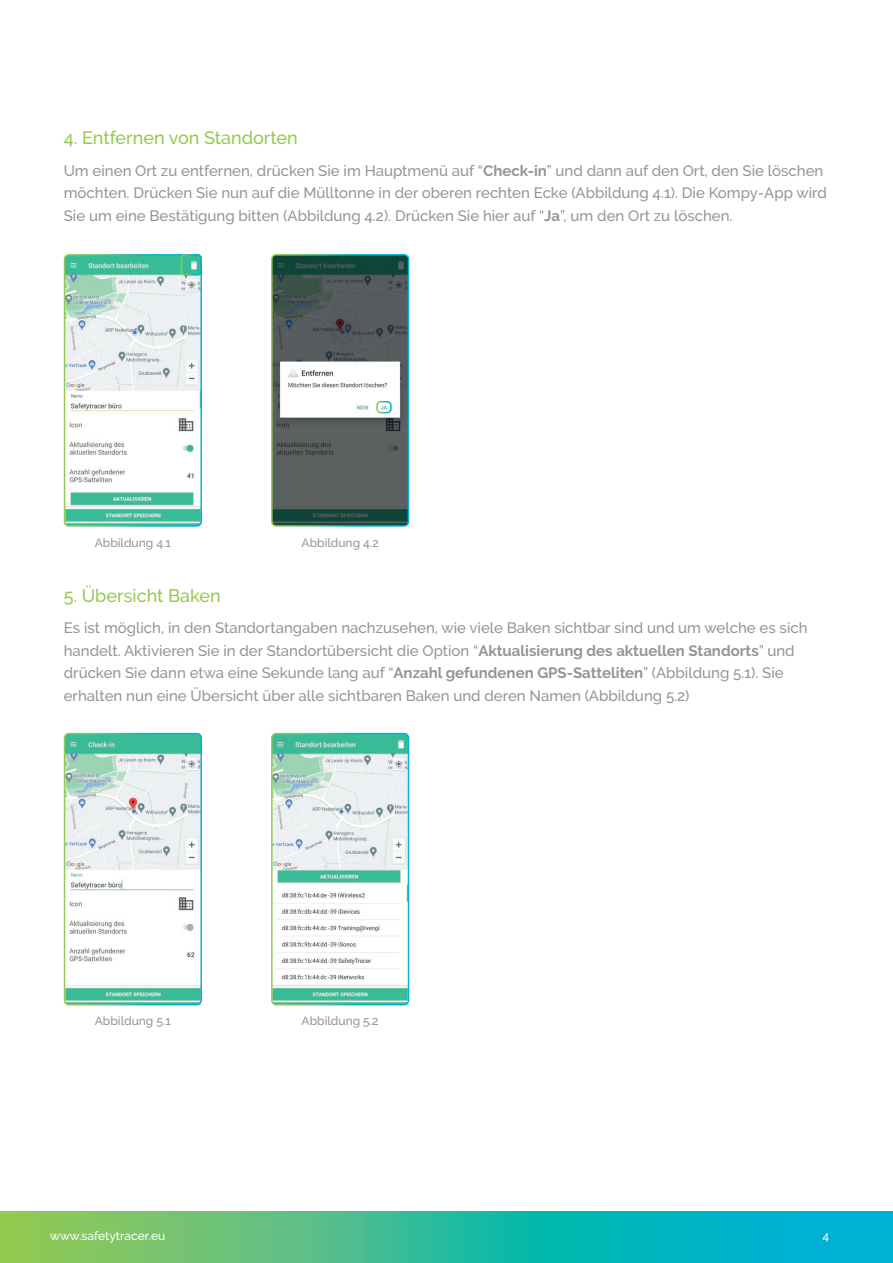
<style>
.page{position:relative;width:893px;height:1263px;background:#fff}
.page>*{position:absolute;margin:0;border:0;box-sizing:border-box;transform-origin:0 0}
.t1{font:500 18px "Raleway";color:#94ca4e}
.t2{font:500 15px/22.5px "Raleway";color:#939598}
.t3{font:500 12px "Raleway";color:#939598}
.t4{font:500 12px "Raleway";color:#fff}
.s1{font-weight:700}
</style>
<div class="page">
<svg style="left:0;top:1212px;width:893px;height:51px;background:#36bb9b"></svg>
<img style="left:65px;top:736px;width:136px;height:269px">
<div style="left:64px;top:733px;width:138px;height:272px;border:2px solid #fff;border-radius:4px"></div>
<img style="left:272px;top:736px;width:136px;height:269px">
<div style="left:271px;top:733px;width:138px;height:272px;border:2px solid #fff;border-radius:4px"></div>
<img style="left:67px;top:257px;width:132px;height:267px">
<div style="left:64px;top:254px;width:138px;height:273px;border:2px solid #fff;border-radius:4px"></div>
<img style="left:274px;top:257px;width:132px;height:267px">
<div style="left:271px;top:254px;width:138px;height:273px;border:2px solid #fff;border-radius:4px"></div>
<div style="left:181px;top:254px;width:21px;height:22px;border:2px solid #fff;border-radius:4px"></div>
<div style="left:376px;top:401px;width:16px;height:12px;border:2px solid #fff;border-radius:4px"></div>
<p class="t1" style="left:64px;top:128px;width:236px">4. Entfernen von Standorten</p>
<p class="t2" style="left:64px;top:159px;width:765px">Um einen Ort zu entfernen, drücken Sie im Hauptmenü auf “<span class="s1">Check-in</span>” und dann auf den Ort, den Sie löschen möchten. Drücken Sie nun auf die Mülltonne in der oberen rechten Ecke (Abbildung 4.1). Die Kompy-App wird<br>Sie um eine Bestätigung bitten (Abbildung 4.2). Drücken Sie hier auf “<span class="s1">Ja</span>”, um den Ort zu löschen.</p>
<p class="t3" style="left:95px;top:535px;width:78px">Abbildung 4.1</p>
<p class="t3" style="left:302px;top:535px;width:79px">Abbildung 4.2</p>
<p class="t1" style="left:64px;top:586px;width:158px">5. Übersicht Baken</p>
<p class="t2" style="left:64px;top:617px;width:745px">Es ist möglich, in den Standortangaben nachzusehen, wie viele Baken sichtbar sind und um welche es sich handelt. Aktivieren Sie in der Standortübersicht die Option “<span class="s1">Aktualisierung des aktuellen Standorts</span>” und drücken Sie dann etwa eine Sekunde lang auf “<span class="s1">Anzahl gefundenen GPS-Satteliten</span>” (Abbildung 5.1). Sie erhalten nun eine Übersicht über alle sichtbaren Baken und deren Namen (Abbildung 5.2)</p>
<p class="t3" style="left:95px;top:1014px;width:78px">Abbildung 5.1</p>
<p class="t3" style="left:302px;top:1014px;width:79px">Abbildung 5.2</p>
<p class="t4" style="left:50px;top:1229px;width:117px">www.safetytracer.eu</p>
<p class="t4" style="left:822px;top:1229px;width:8px">4</p>
</div>
